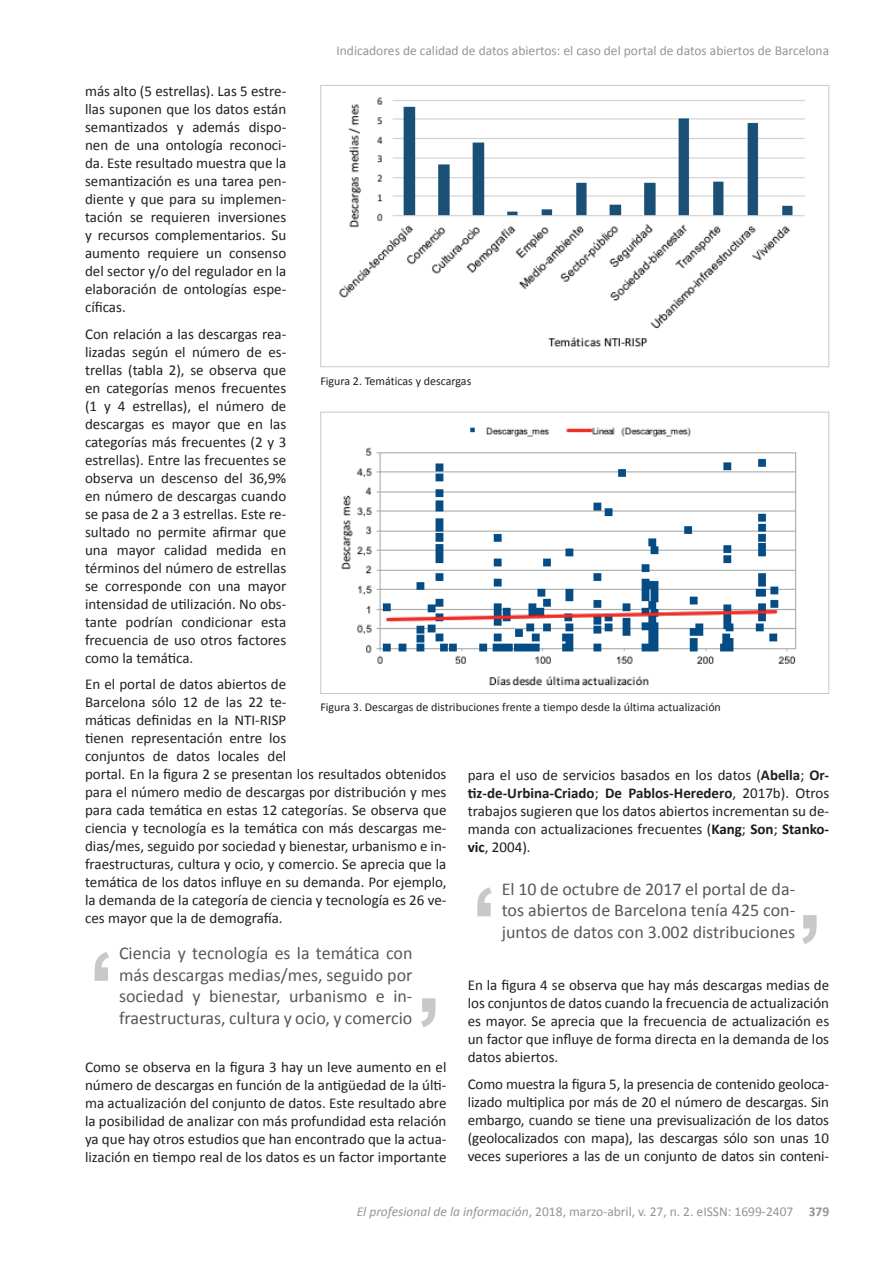
<style>
.page{position:relative;width:893px;height:1263px;background:#fff}
.page>*{position:absolute;margin:0;border:0;box-sizing:border-box;transform-origin:0 0}
.t1{font:18px/21.6px "Calibri";color:#57585a;text-align:justify}
.t2{font:15px/18px "Calibri";color:#231f20;text-align:justify}
.t3{font:13.5px "Calibri";color:#939598}
.t4{font:12px "Calibri";color:#231f20}
.s1{font-weight:700}
.s2{font-weight:700;color:#1a1a1c}
.s3{color:#1a1a1c}
.s4{font-style:italic}
</style>
<div class="page">
<img style="left:339px;top:97px;width:466px;height:250px">
<div style="left:320px;top:85px;width:509px;height:282px;border:1px solid #c7c8ca"></div>
<img style="left:341px;top:427px;width:456px;height:259px">
<div style="left:320px;top:412px;width:509px;height:282px;border:1px solid #c7c8ca"></div>
<svg style="left:421px;top:998px;width:14px;height:29px"></svg>
<svg style="left:95px;top:952px;width:14px;height:29px"></svg>
<svg style="left:802px;top:915px;width:15px;height:29px"></svg>
<svg style="left:477px;top:887px;width:15px;height:29px"></svg>
<p class="t3" style="left:336px;top:42px;width:494px">Indicadores de calidad de datos abiertos: el caso del portal de datos abiertos de Barcelona</p>
<p class="t2" style="left:85px;top:82px;width:203px">más alto (5 estrellas). Las 5 estre&shy;llas suponen que los datos están semantizados y además dispo&shy;nen de una ontología reconoci&shy;da. Este resultado muestra que la semantización es una tarea pen&shy;diente y que para su implemen&shy;tación se requieren inversiones y recursos complementarios. Su aumento requiere un consenso del sector y/o del regulador en la elaboración de ontologías espe&shy;cíficas.</p>
<p class="t2" style="left:85px;top:325px;width:203px">Con relación a las descargas rea&shy;lizadas según el número de es&shy;trellas (tabla 2), se observa que en categorías menos frecuentes (1 y 4 estrellas), el número de descargas es mayor que en las categorías más frecuentes (2 y 3 estrellas). Entre las frecuentes se observa un descenso del 36,9% en número de descargas cuando se pasa de 2 a 3 estrellas. Este re&shy;sultado no permite afirmar que una mayor calidad medida en términos del número de estrellas se corresponde con una mayor intensidad de utilización. No obs&shy;tante podrían condicionar esta frecuencia de uso otros factores como la temática.</p>
<p class="t2" style="left:85px;top:675px;width:363px;text-align:left">En el portal de datos abiertos de<br>Barcelona sólo 12 de las 22 te-<br>máticas definidas en la NTI-RISP<br>tienen representación entre los<br>conjuntos de datos locales del<br>portal. En la figura 2 se presentan los resultados obtenidos para el número medio de descargas por distribución y mes para cada temática en estas 12 categorías. Se observa que ciencia y tecnología es la temática con más descargas me&shy;dias/mes, seguido por sociedad y bienestar, urbanismo e in&shy;fraestructuras, cultura y ocio, y comercio. Se aprecia que la temática de los datos influye en su demanda. Por ejemplo, la demanda de la categoría de ciencia y tecnología es 26 ve&shy;ces mayor que la de demografía.</p>
<p class="t4" style="left:320px;top:373px;width:153px">Figura 2. Temáticas y descargas</p>
<p class="t4" style="left:320px;top:700px;width:402px">Figura 3. Descargas de distribuciones frente a tiempo desde la última actualización</p>
<p class="t2" style="left:468px;top:766px;width:363px">para el uso de servicios basados en los datos (<span class="s1">Abella</span>; <span class="s1">Or&shy;tiz-de-Urbina-Criado</span>; <span class="s1">De Pablos-Heredero</span>, 2017b). Otros trabajos sugieren que los datos abiertos incrementan su de&shy;manda con actualizaciones frecuentes (<span class="s2">Kang</span><span class="s3">;</span> <span class="s2">Son</span><span class="s3">;</span> <span class="s2">Stanko&shy;vic</span><span class="s3">, 2004)</span>.</p>
<p class="t1" style="left:502px;top:878px;width:295px">El 10 de octubre de 2017 el portal de da&shy;tos abiertos de Barcelona tenía 425 con&shy;juntos de datos con 3.002 distribuciones</p>
<p class="t1" style="left:119px;top:942px;width:295px">Ciencia y tecnología es la temática con más descargas medias/mes, seguido por sociedad y bienestar, urbanismo e in&shy;fraestructuras, cultura y ocio, y comercio</p>
<p class="t2" style="left:85px;top:1058px;width:363px">Como se observa en la figura 3 hay un leve aumento en el número de descargas en función de la antigüedad de la últi&shy;ma actualización del conjunto de datos. Este resultado abre la posibilidad de analizar con más profundidad esta relación ya que hay otros estudios que han encontrado que la actua&shy;lización en tiempo real de los datos es un factor importante</p>
<p class="t2" style="left:468px;top:976px;width:363px">En la figura 4 se observa que hay más descargas medias de los conjuntos de datos cuando la frecuencia de actualización es mayor. Se aprecia que la frecuencia de actualización es un factor que influye de forma directa en la demanda de los datos abiertos.</p>
<p class="t2" style="left:468px;top:1075px;width:363px">Como muestra la figura 5, la presencia de contenido geoloca&shy;lizado multiplica por más de 20 el número de descargas. Sin embargo, cuando se tiene una previsualización de los datos (geolocalizados con mapa), las descargas sólo son unas 10 veces superiores a las de un conjunto de datos sin conteni-</p>
<p class="t3" style="left:357px;top:1203px;width:474px"><span class="s4">El profesional de la información</span>, 2018, marzo-abril, v. 27, n. 2. eISSN: 1699-2407 <span class="s1">379</span></p>
</div>
